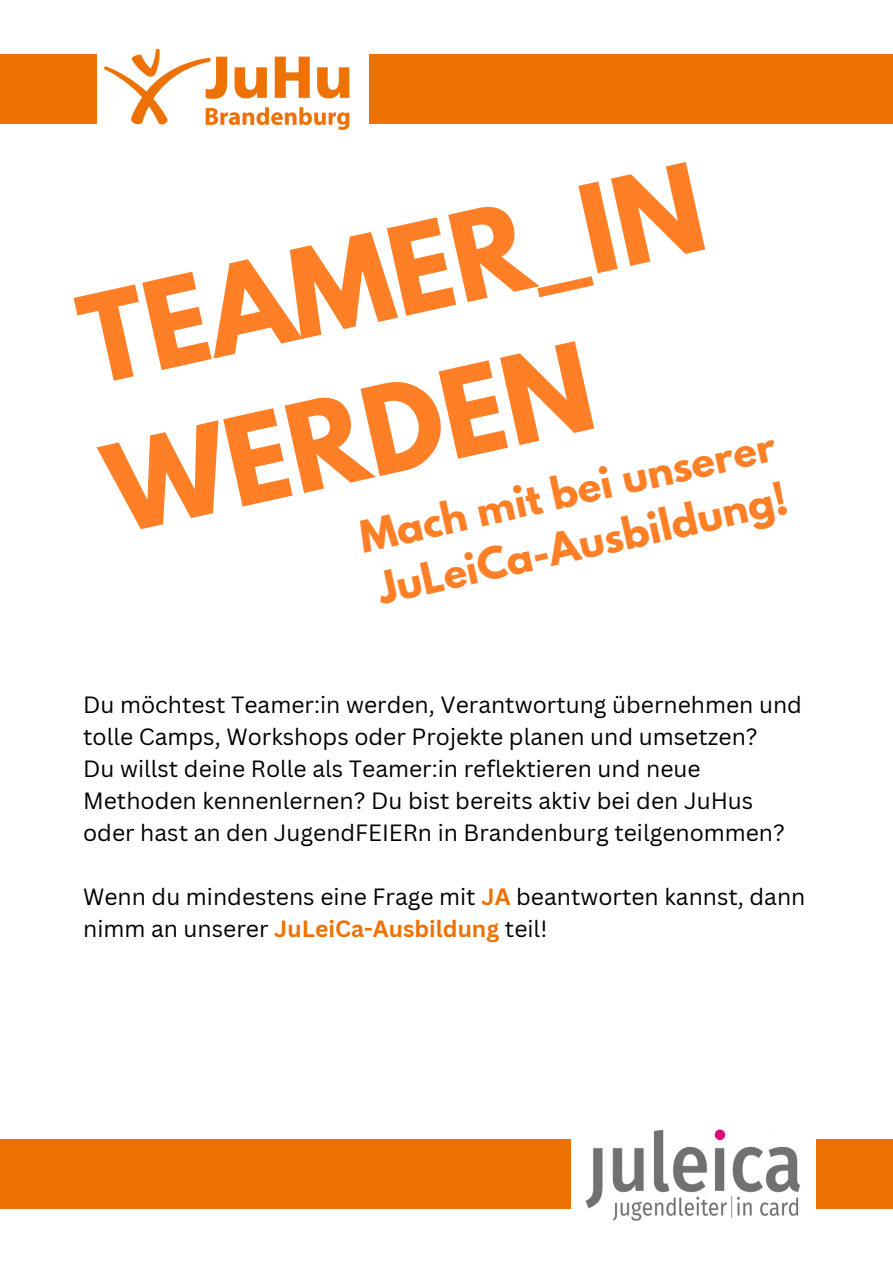
<style>
.page{position:relative;width:893px;height:1264px;background:#fff}
.page>*{position:absolute;margin:0;border:0;box-sizing:border-box;transform-origin:0 0}
.t1{font:700 108.45px "League Spartan";color:#ff7f27}
.t2{font:700 39px "League Spartan";color:#ff7f27}
.t3{font:22.95px/32.1px "Canva Sans";color:#000}
.s1{font-weight:700;color:#ee7203}
</style>
<div class="page">
<div style="left:0;top:54px;width:97px;height:70px;background:#ee7203"></div>
<div style="left:369px;top:54px;width:523px;height:70px;background:#ee7203"></div>
<img style="left:103px;top:48px;width:247px;height:83px">
<img style="left:585px;top:1129px;width:215px;height:92px">
<div style="left:0;top:1139px;width:571px;height:69px;background:#ee7203"></div>
<div style="left:816px;top:1139px;width:76px;height:69px;background:#ee7203"></div>
<p class="t1" style="left:71px;top:293px;width:636px;rotate:-13deg">TEAMER_IN</p>
<p class="t1" style="left:96px;top:441px;width:496px;rotate:-13deg">WERDEN</p>
<p class="t2" style="left:356px;top:520px;width:426px;rotate:-13deg">Mach mit bei unserer</p>
<p class="t2" style="left:374px;top:571px;width:419px;rotate:-13deg">JuLeiCa-Ausbildung!</p>
<p class="t3" style="left:83px;top:687px;width:720px">Du möchtest Teamer:in werden, Verantwortung übernehmen und tolle Camps, Workshops oder Projekte planen und umsetzen?</p>
<p class="t3" style="left:83px;top:751px;width:703px">Du willst deine Rolle als Teamer:in reflektieren und neue<br>Methoden kennenlernen? Du bist bereits aktiv bei den JuHus oder hast an den JugendFEIERn in Brandenburg teilgenommen?</p>
<p class="t3" style="left:83px;top:879px;width:723px">Wenn du mindestens eine Frage mit <span class="s1">JA</span> beantworten kannst, dann nimm an unserer <span class="s1">JuLeiCa-Ausbildung</span> teil!</p>
</div>
